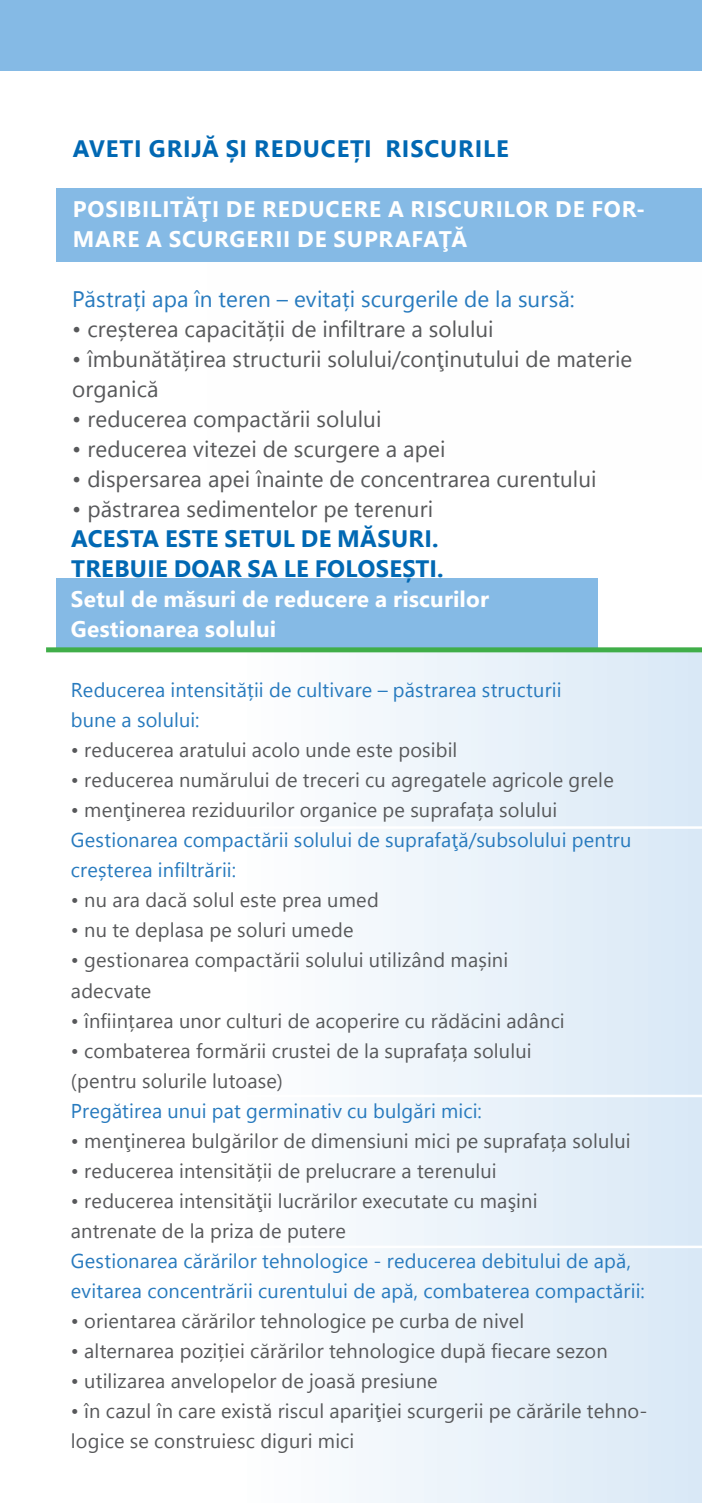
<style>
.page{position:relative;width:702px;height:1503px;background:#fff}
.page>*{position:absolute;margin:0;border:0;box-sizing:border-box;transform-origin:0 0}
.t1{font:700 23.75px/30px "Segoe UI";letter-spacing:.015em;color:#0168b3}
.t2{font:700 23.75px "Segoe UI";letter-spacing:.035em;color:#0168b3}
.t3{font:22.5px/30px "Segoe UI";letter-spacing:.005em;color:#57585a}
.t4{font:700 22.5px/30px "Segoe UI";letter-spacing:.04em;color:#fff}
.t5{font:700 22.5px/30px "Segoe UI";letter-spacing:.02em;color:#fff}
.t6{font:22.5px "Segoe UI";letter-spacing:.005em;color:#277abe}
.t7{font:20px/30px "Segoe UI";letter-spacing:.01em;color:#57585a}
.t8{font:20px/30px "Segoe UI";letter-spacing:.01em;color:#277abe}
</style>
<div class="page">
<div style="left:0;top:0;width:702px;height:71px;background:#85bae5"></div>
<div style="left:56px;top:578px;width:542px;height:70px;background:#85bae5"></div>
<div style="left:57px;top:650px;width:645px;height:852px;background:linear-gradient(to right,#fff,#dbeaf6)"></div>
<div style="left:46px;top:647px;width:656px;height:5px;background:#40ae49"></div>
<div style="left:57px;top:189px;width:645px;height:73px;background:#85bae5"></div>
<hr style="left:35px;top:826px;width:667px;height:2px;background:#fff">
<hr style="left:53px;top:1094px;width:649px;height:3px;background:#fff">
<hr style="left:46px;top:1245px;width:656px;height:3px;background:#fff">
<p class="t2" style="left:73px;top:130px;width:437px">AVETI GRIJĂ ȘI REDUCEȚI RISCURILE</p>
<p class="t4" style="left:73px;top:194px;width:574px">POSIBILITĂŢI DE REDUCERE A RISCURILOR DE FOR-<br>MARE A SCURGERII DE SUPRAFAŢĂ</p>
<p class="t6" style="left:72px;top:281px;width:504px">Păstrați apa în teren – evitați scurgerile de la sursă:</p>
<p class="t3" style="left:72px;top:314px;width:423px">• creșterea capacității de infiltrare a solului</p>
<p class="t3" style="left:72px;top:344px;width:561px">• îmbunătățirea structurii solului/conţinutului de materie organică</p>
<p class="t3" style="left:72px;top:404px;width:310px">• reducerea compactării solului</p>
<p class="t3" style="left:72px;top:434px;width:375px">• reducerea vitezei de scurgere a apei</p>
<p class="t3" style="left:72px;top:464px;width:525px">• dispersarea apei înainte de concentrarea curentului</p>
<p class="t3" style="left:72px;top:494px;width:362px">• păstrarea sedimentelor pe terenuri</p>
<p class="t1" style="left:71px;top:523px;width:374px">ACESTA ESTE SETUL DE MĂSURI.<br>TREBUIE DOAR SA LE FOLOSEȘTI.</p>
<p class="t5" style="left:71px;top:584px;width:419px">Setul de măsuri de reducere a riscurilor<br>Gestionarea solului</p>
<p class="t8" style="left:71px;top:675px;width:492px">Reducerea intensității de cultivare – păstrarea structurii bune a solului:</p>
<p class="t7" style="left:71px;top:735px;width:388px">• reducerea aratului acolo unde este posibil</p>
<p class="t7" style="left:71px;top:765px;width:544px">• reducerea numărului de treceri cu agregatele agricole grele</p>
<p class="t7" style="left:71px;top:795px;width:488px">• menţinerea reziduurilor organice pe suprafața solului</p>
<p class="t8" style="left:71px;top:825px;width:562px">Gestionarea compactării solului de suprafaţă/subsolului pentru creșterea infiltrării:</p>
<p class="t7" style="left:71px;top:885px;width:309px">• nu ara dacă solul este prea umed</p>
<p class="t7" style="left:71px;top:915px;width:284px">• nu te deplasa pe soluri umede</p>
<p class="t7" style="left:71px;top:945px;width:439px">• gestionarea compactării solului utilizând mașini adecvate</p>
<p class="t7" style="left:71px;top:1005px;width:495px">• înființarea unor culturi de acoperire cu rădăcini adânci</p>
<p class="t7" style="left:71px;top:1035px;width:462px">• combaterea formării crustei de la suprafața solului (pentru solurile lutoase)</p>
<p class="t8" style="left:71px;top:1095px;width:412px">Pregătirea unui pat germinativ cu bulgări mici:</p>
<p class="t7" style="left:71px;top:1125px;width:561px">• menţinerea bulgărilor de dimensiuni mici pe suprafața solului</p>
<p class="t7" style="left:71px;top:1155px;width:427px">• reducerea intensității de prelucrare a terenului</p>
<p class="t7" style="left:71px;top:1185px;width:468px">• reducerea intensităţii lucrărilor executate cu maşini antrenate de la priza de putere</p>
<p class="t8" style="left:71px;top:1245px;width:575px">Gestionarea cărărilor tehnologice - reducerea debitului de apă, evitarea concentrării curentului de apă, combaterea compactării:</p>
<p class="t7" style="left:71px;top:1305px;width:455px">• orientarea cărărilor tehnologice pe curba de nivel</p>
<p class="t7" style="left:71px;top:1335px;width:538px">• alternarea poziției cărărilor tehnologice după fiecare sezon</p>
<p class="t7" style="left:71px;top:1365px;width:368px">• utilizarea anvelopelor de joasă presiune</p>
<p class="t7" style="left:71px;top:1395px;width:578px">• în cazul în care există riscul apariţiei scurgerii pe cărările tehno&shy;logice se construiesc diguri mici</p>
</div>
